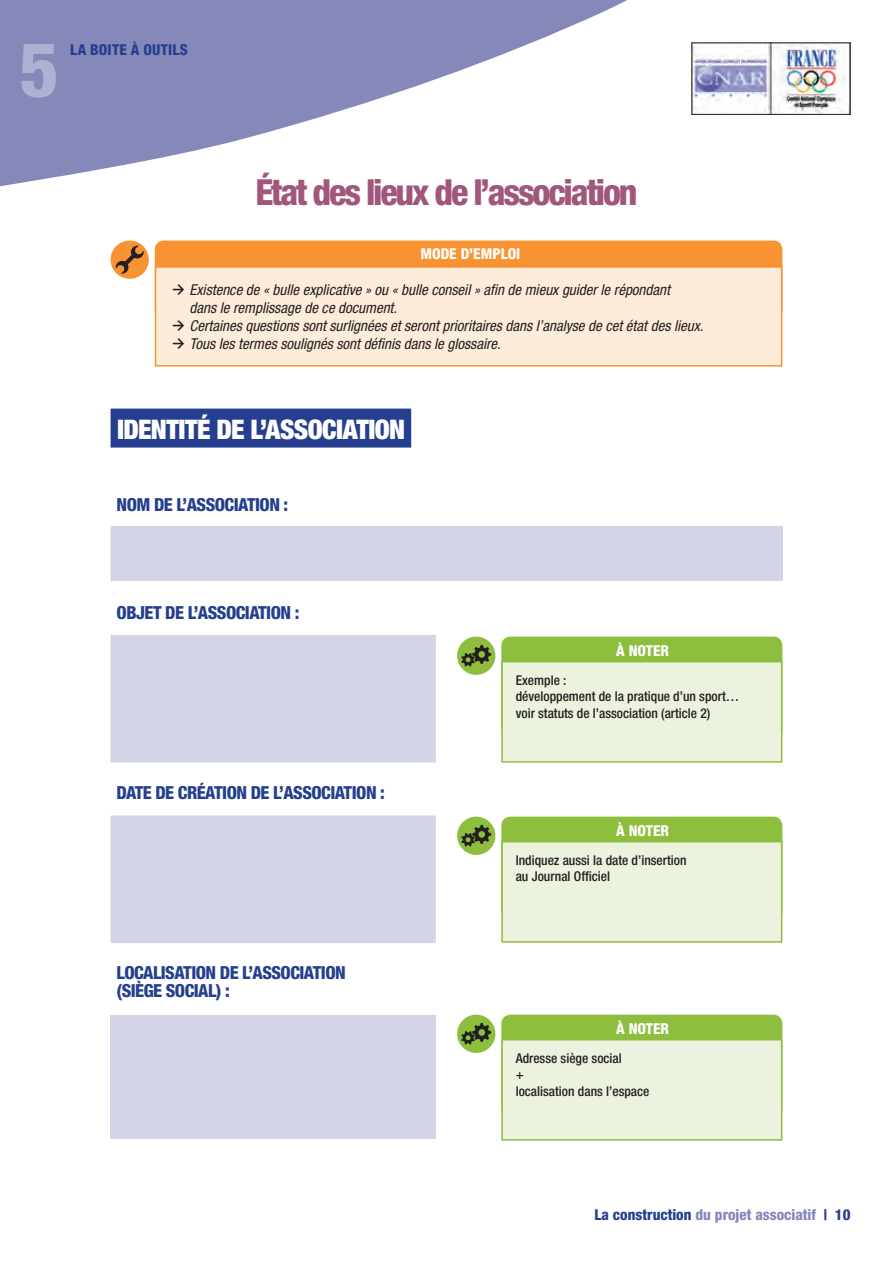
<style>
.page{position:relative;width:893px;height:1263px;background:#fff}
.page>*{position:absolute;margin:0;border:0;box-sizing:border-box;transform-origin:0 0}
.t1{font:800 condensed 75.45px "Helvetica Neue";color:#afb0d2}
.t2{font:800 condensed 36px "Helvetica Neue";color:#a1577b}
.t3{font:900 condensed 27px "Helvetica Neue";letter-spacing:-.02em;color:#fff}
.t4{font:800 condensed 18px "Helvetica Neue";letter-spacing:-.03em;color:#253f8e}
.t5{font:italic condensed 15px "Helvetica Neue";color:#231f20}
.t6{font:800 condensed 15px "Helvetica Neue";color:#8688ba}
.t7{font:800 condensed 15px "Helvetica Neue";color:#fff}
.t8{font:800 condensed 15px "Helvetica Neue";letter-spacing:.01em;color:#253f8e}
.t9{font:500 condensed 13.5px/16.5px "Helvetica Neue";color:#231f20}
.s1{font-family:"Flesh Plain";font-style:normal;font-stretch:normal}
.s2{color:#253f8e}
</style>
<div class="page">
<svg style="left:0;top:0;width:627px;height:187px;fill:#8688ba"></svg>
<img style="left:693px;top:45px;width:155px;height:68px">
<div style="left:691px;top:43px;width:159px;height:72px;border:1px solid #231f20"></div>
<div style="left:111px;top:409px;width:300px;height:39px;background:#253f8e"></div>
<svg style="left:111px;top:635px;width:325px;height:308px;fill:#d4d4e7"></svg>
<div style="left:111px;top:1015px;width:325px;height:123px;background:#d4d4e7"></div>
<div style="left:111px;top:526px;width:671px;height:55px;background:#d4d4e7"></div>
<div style="left:502px;top:637px;width:280px;height:103px;background:#8dbe3e;border-radius:9px"></div>
<div style="left:501px;top:637px;width:281px;height:104px;border:2px solid #8dbe3e;border-radius:9px"></div>
<div style="left:502px;top:817px;width:280px;height:103px;background:#8dbe3e;border-radius:9px"></div>
<div style="left:501px;top:817px;width:281px;height:104px;border:2px solid #8dbe3e;border-radius:9px"></div>
<div style="left:502px;top:1015px;width:280px;height:103px;background:#8dbe3e;border-radius:9px"></div>
<div style="left:501px;top:1015px;width:281px;height:104px;border:2px solid #8dbe3e;border-radius:9px"></div>
<div style="left:501px;top:661px;width:281px;height:102px;background:#ebf2dd;border:2px solid #8dbe3e"></div>
<div style="left:501px;top:841px;width:281px;height:102px;background:#ebf2dd;border:2px solid #8dbe3e"></div>
<div style="left:501px;top:1039px;width:281px;height:102px;background:#ebf2dd;border:2px solid #8dbe3e"></div>
<div style="left:156px;top:241px;width:626px;height:77px;background:#f79332;border-radius:9px"></div>
<div style="left:155px;top:241px;width:627px;height:78px;border:2px solid #f79332;border-radius:9px"></div>
<div style="left:155px;top:266px;width:627px;height:101px;background:#feecda;border:2px solid #f79332"></div>
<div style="left:111px;top:241px;width:38px;height:38px;background:#f79332;border-radius:50%"></div>
<svg style="left:115px;top:245px;width:29px;height:29px"></svg>
<div style="left:457px;top:637px;width:38px;height:38px;background:#8dbe3e;border-radius:50%"></div>
<svg style="left:461px;top:645px;width:30px;height:21px"></svg>
<div style="left:457px;top:817px;width:38px;height:38px;background:#8dbe3e;border-radius:50%"></div>
<svg style="left:461px;top:825px;width:30px;height:21px"></svg>
<div style="left:457px;top:1015px;width:38px;height:38px;background:#8dbe3e;border-radius:50%"></div>
<svg style="left:461px;top:1023px;width:30px;height:21px"></svg>
<h1 class="t1" style="left:19px;top:23px;width:41px">5</h1>
<p class="t8" style="left:70px;top:40px;width:111px">La boite à outils</p>
<h2 class="t2" style="left:255px;top:169px;width:384px">État des lieux de l’association</h2>
<p class="t7" style="left:420px;top:245px;width:10px">MODE</p>
<p class="t7" style="left:461px;top:245px;width:23px">D’EMP</p>
<p class="t7" style="left:501px;top:245px;width:14px">LOI</p>
<p class="t5" style="left:171px;top:281px;width:500px"><span class="s1">q</span> Existence de « bulle explicative » ou « bulle conseil » afin de mieux guider le répondant</p>
<p class="t5" style="left:190px;top:299px;width:209px">dans le remplissage de ce document.</p>
<p class="t5" style="left:171px;top:317px;width:534px"><span class="s1">q</span> Certaines questions sont surlignées et seront prioritaires dans l’analyse de cet état des lieux.</p>
<p class="t5" style="left:171px;top:335px;width:331px"><span class="s1">q</span> Tous les termes soulignés sont définis dans le glossaire.</p>
<h3 class="t3" style="left:117px;top:412px;width:290px">IDENTITÉ DE L’ASSOCIATION</h3>
<p class="t4" style="left:117px;top:493px;width:12px">NOM</p>
<p class="t4" style="left:154px;top:493px;width:70px">DE L’ASSOCIATION</p>
<p class="t4" style="left:284px;top:493px;width:6px">:</p>
<p class="t4" style="left:117px;top:601px;width:10px">OBJET</p>
<p class="t4" style="left:165px;top:601px;width:70px">DE L’ASSOCIATION</p>
<p class="t4" style="left:295px;top:601px;width:6px">:</p>
<p class="t4" style="left:117px;top:781px;width:10px">DATE</p>
<p class="t4" style="left:156px;top:781px;width:32px">DE CRÉATION</p>
<p class="t4" style="left:251px;top:781px;width:70px">DE L’ASSOCIATION</p>
<p class="t4" style="left:380px;top:781px;width:6px">:</p>
<p class="t4" style="left:117px;top:961px;width:68px">LOCALISATION</p>
<p class="t4" style="left:220px;top:961px;width:70px">DE L’ASSOCIATION</p>
<p class="t4" style="left:117px;top:979px;width:68px">(SIÈGE SOCIA</p>
<p class="t4" style="left:208px;top:979px;width:23px">L) :</p>
<p class="t7" style="left:616px;top:641px;width:55px">à noter</p>
<p class="t9" style="left:516px;top:672px;width:225px">Exemple :<br>développement de la pratique d’un sport… voir statuts de l’association (article 2)</p>
<p class="t7" style="left:616px;top:821px;width:55px">à noter</p>
<p class="t9" style="left:516px;top:852px;width:172px">Indiquez aussi la date d’insertion au Journal Officiel</p>
<p class="t7" style="left:616px;top:1019px;width:55px">à noter</p>
<p class="t9" style="left:516px;top:1050px;width:135px">Adresse siège social<br>+<br>localisation dans l’espace</p>
<p class="t6" style="left:595px;top:1206px;width:257px"><span class="s2">La construction</span> du projet associatif <span class="s2">| 10</span></p>
</div>
